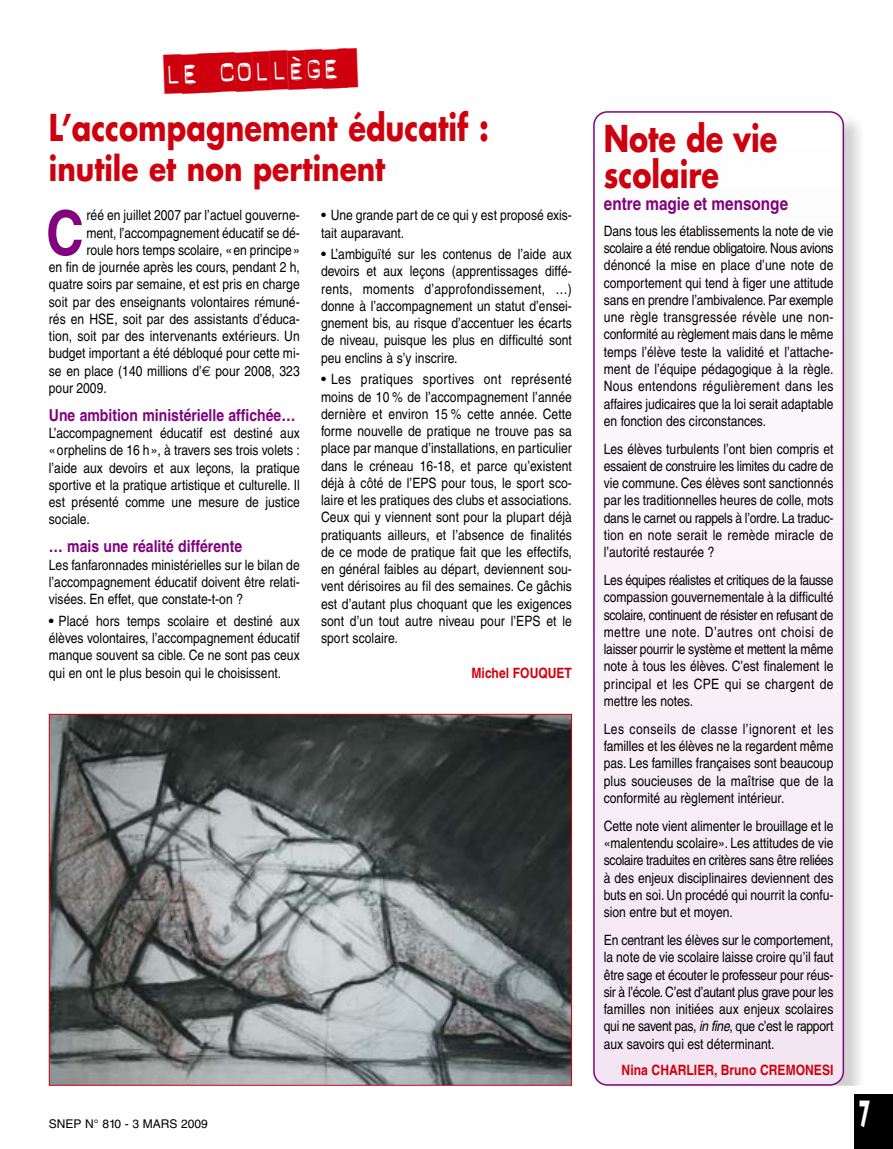
<style>
.page{position:relative;width:893px;height:1149px;background:#fff}
.page>*{position:absolute;margin:0;border:0;box-sizing:border-box;transform-origin:0 0}
.t1{font:700 61.5px "Helvetica";color:#81037d;scale:.85 1}
.t2{font:39px "Dynamoe";color:#cf000e;scale:.8 1}
.t3{font:700 39px "Gill Sans";color:#fff;scale:.5 1}
.t4{font:700 36px/36px "Futura Std";color:#cf000e;scale:.8 1}
.t5{font:700 33px "Futura Std";color:#cf000e;scale:.85 1}
.t6{font:700 18px "Helvetica";color:#81037d;scale:.85 1}
.t7{font:700 16.5px "Helvetica";color:#81037d;scale:.85 1}
.t8{font:14.25px/17.2px "Helvetica";color:#000;text-align:justify;scale:.85 1}
.t9{font:14.25px/17.2px "Helvetica";color:#000;text-align:justify}
.t10{font:700 14.25px "Helvetica";color:#cf000e;scale:.85 1}
.t11{font:12px "Helvetica";color:#000}
.s1{font-family:"Euro Sans"}
.s2{font-style:italic}
</style>
<div class="page">
<img style="left:844px;top:120px;width:16px;height:965px">
<div style="left:855px;top:1093px;width:38px;height:55px;background:#000"></div>
<svg style="left:197px;top:53px;width:23px;height:40px"></svg>
<svg style="left:337px;top:48px;width:11px;height:40px"></svg>
<img style="left:51px;top:715px;width:519px;height:368px">
<svg style="left:593px;top:111px;width:251px;height:974px"></svg>
<h2 class="t2" style="left:163px;top:55px;width:222px;rotate:-2deg">Le collège</h2>
<h3 class="t4" style="left:49px;top:112px;width:552px">L’accompagnement éducatif :</h3>
<h3 class="t5" style="left:49px;top:154px;width:397px">inutile et non pertinent</h3>
<h1 class="t1" style="left:46px;top:211px;width:46px">C</h1>
<p class="t8" style="left:87px;top:208px;width:252px">réé en juillet 2007 par l’actuel gouverne-</p>
<p class="t8" style="left:87px;top:225px;width:252px">ment, l’accompagnement éducatif se dé-</p>
<p class="t8" style="left:87px;top:242px;width:252px">roule hors temps scolaire, «en principe»</p>
<p class="t8" style="left:49px;top:260px;width:297px">en fin de journée après les cours, pendant 2 h,</p>
<p class="t8" style="left:49px;top:277px;width:297px">quatre soirs par semaine, et est pris en charge</p>
<p class="t8" style="left:49px;top:294px;width:297px">soit par des enseignants volontaires rémuné-</p>
<p class="t8" style="left:49px;top:311px;width:297px">rés en HSE, soit par des assistants d’éduca-</p>
<p class="t8" style="left:49px;top:329px;width:297px">tion, soit par des intervenants extérieurs. Un</p>
<p class="t8" style="left:49px;top:346px;width:297px">budget important a été débloqué pour cette mi-</p>
<p class="t8" style="left:49px;top:363px;width:297px">se en place (140 millions d’<span class="s1">€</span> pour 2008, 323</p>
<p class="t8" style="left:49px;top:380px;width:70px">pour 2009.</p>
<p class="t7" style="left:49px;top:409px;width:291px">Une ambition ministérielle affichée…</p>
<p class="t8" style="left:49px;top:426px;width:297px">L’accompagnement éducatif est destiné aux «orphelins de 16 h», à travers ses trois volets : l’aide aux devoirs et aux leçons, la pratique sportive et la pratique artistique et culturelle. Il est présenté comme une mesure de justice sociale.</p>
<p class="t7" style="left:49px;top:540px;width:229px">… mais une réalité différente</p>
<p class="t8" style="left:49px;top:557px;width:297px">Les fanfaronnades ministérielles sur le bilan de l’accompagnement éducatif doivent être relati&shy;visées. En effet, que constate-t-on ?</p>
<p class="t9" style="left:49px;top:613px;width:252px">• Placé hors temps scolaire et destiné aux élèves volontaires, l’accompagnement éducatif manque souvent sa cible. Ce ne sont pas ceux qui en ont le plus besoin qui le choisissent.</p>
<p class="t9" style="left:321px;top:208px;width:252px">• Une grande part de ce qui y est proposé exis&shy;tait auparavant.</p>
<p class="t9" style="left:321px;top:247px;width:252px">• L’ambiguïté sur les contenus de l’aide aux devoirs et aux leçons (apprentissages diffé&shy;rents, moments d’approfondissement, …) donne à l’accompagnement un statut d’ensei&shy;gnement bis, au risque d’accentuer les écarts de niveau, puisque les plus en difficulté sont peu enclins à s’y inscrire.</p>
<p class="t9" style="left:321px;top:372px;width:252px">• Les pratiques sportives ont représenté moins de 10 % de l’accompagnement l’année dernière et environ 15 % cette année. Cette forme nouvelle de pratique ne trouve pas sa place par manque d’installations, en particulier dans le créneau 16-18, et parce qu’existent déjà à côté de l’EPS pour tous, le sport sco&shy;laire et les pratiques des clubs et associations.<br>Ceux qui y viennent sont pour la plupart déjà pratiquants ailleurs, et l’absence de finalités de ce mode de pratique fait que les effectifs, en général faibles au départ, deviennent sou&shy;vent dérisoires au fil des semaines. Ce gâchis est d’autant plus choquant que les exigences sont d’un tout autre niveau pour l’EPS et le sport scolaire.</p>
<p class="t10" style="left:472px;top:667px;width:120px">Michel FOUQUET</p>
<p class="t11" style="left:49px;top:1119px;width:160px">SNEP N° 810 - 3 MARS 2009</p>
<h3 class="t4" style="left:604px;top:123px;width:218px">Note de vie scolaire</h3>
<p class="t6" style="left:604px;top:197px;width:219px">entre magie et mensonge</p>
<p class="t8" style="left:604px;top:223px;width:272px">Dans tous les établissements la note de vie scolaire a été rendue obligatoire. Nous avions dénoncé la mise en place d’une note de comportement qui tend à figer une attitude sans en prendre l’ambivalence. Par exemple une règle transgressée révèle une non&shy;conformité au règlement mais dans le même temps l’élève teste la validité et l’attache&shy;ment de l’équipe pédagogique à la règle.<br>Nous entendons régulièrement dans les affaires judicaires que la loi serait adaptable en fonction des circonstances.</p>
<p class="t8" style="left:604px;top:441px;width:272px">Les élèves turbulents l’ont bien compris et essaient de construire les limites du cadre de vie commune. Ces élèves sont sanctionnés par les traditionnelles heures de colle, mots dans le carnet ou rappels à l’ordre. La traduc&shy;tion en note serait le remède miracle de l’autorité restaurée ?</p>
<p class="t8" style="left:604px;top:572px;width:272px">Les équipes réalistes et critiques de la fausse compassion gouvernementale à la difficulté scolaire, continuent de résister en refusant de mettre une note. D’autres ont choisi de laisser pourrir le système et mettent la même note à tous les élèves. C’est finalement le principal et les CPE qui se chargent de mettre les notes.</p>
<p class="t8" style="left:604px;top:721px;width:272px">Les conseils de classe l’ignorent et les familles et les élèves ne la regardent même pas. Les familles françaises sont beaucoup plus soucieuses de la maîtrise que de la conformité au règlement intérieur.</p>
<p class="t8" style="left:604px;top:818px;width:272px">Cette note vient alimenter le brouillage et le «malentendu scolaire». Les attitudes de vie scolaire traduites en critères sans être reliées à des enjeux disciplinaires deviennent des buts en soi. Un procédé qui nourrit la confu&shy;sion entre but et moyen.</p>
<p class="t8" style="left:604px;top:932px;width:272px">En centrant les élèves sur le comportement, la note de vie scolaire laisse croire qu’il faut être sage et écouter le professeur pour réus&shy;sir à l’école. C’est d’autant plus grave pour les familles non initiées aux enjeux scolaires qui ne savent pas, <span class="s2">in fine</span>, que c’est le rapport aux savoirs qui est déterminant.</p>
<p class="t10" style="left:622px;top:1064px;width:251px">Nina CHARLIER, Bruno CREMONESI</p>
<h2 class="t3" style="left:859px;top:1100px;width:25px">7</h2>
</div>
